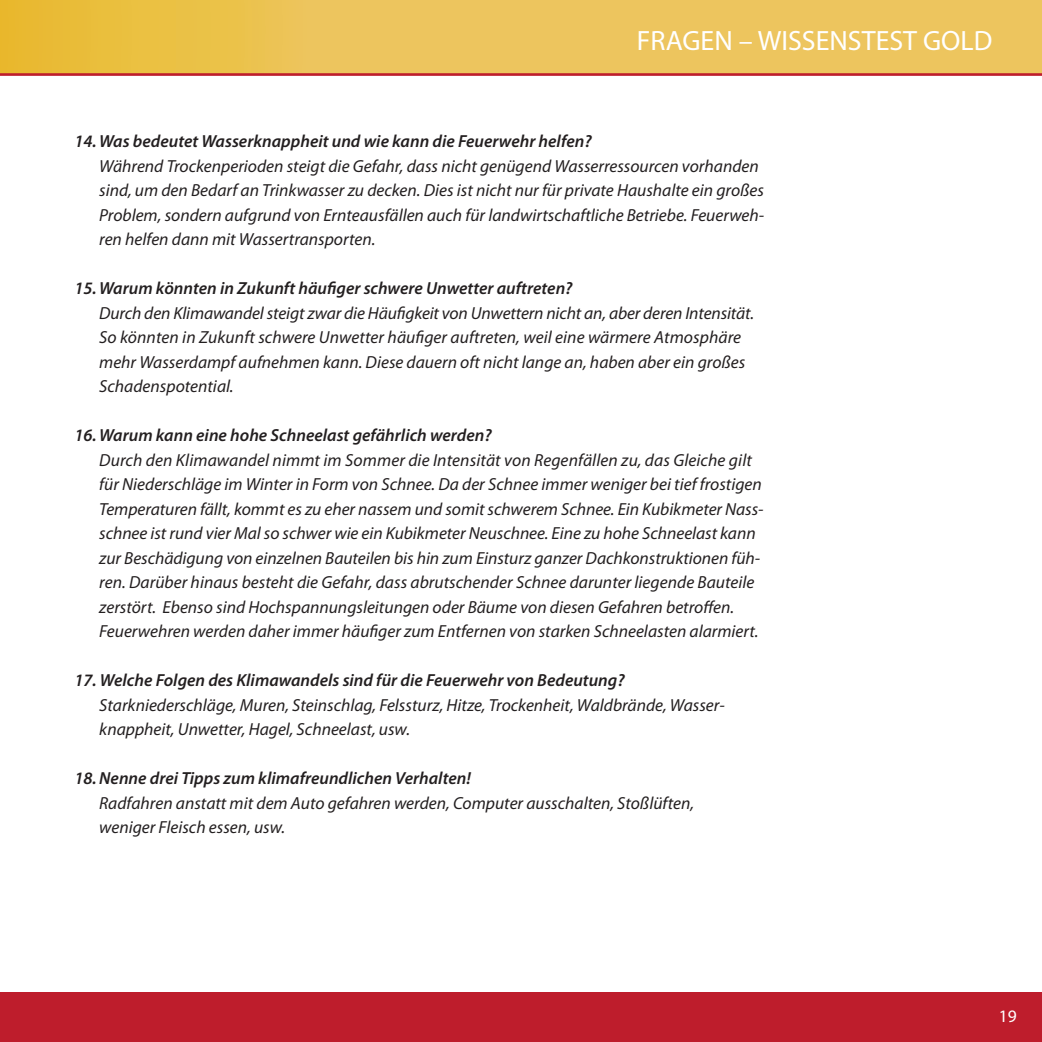
<style>
.page{position:relative;width:1042px;height:1042px;background:#fff}
.page>*{position:absolute;margin:0;border:0;box-sizing:border-box;transform-origin:0 0}
.t1{font:28px "Myriad Pro";color:#fff}
.t2{font:italic 17.5px/24.5px "Myriad Pro";color:#231f20}
.t3{font:italic 600 17.5px "Myriad Pro";color:#231f20}
.t4{font:17.5px "Myriad Pro";color:#fff}
</style>
<div class="page">
<svg style="left:0;top:0;width:1042px;height:73px;background:#ecc355"></svg>
<div style="left:0;top:992px;width:1042px;height:50px;background:#be1d2c"></div>
<hr style="left:0;top:73px;width:1042px;height:3px;background:#be1d2c">
<h1 class="t1" style="left:637px;top:29px;width:357px">FRAGEN – WISSENSTEST GOLD</h1>
<p class="t3" style="left:74px;top:134px;width:519px">14.Was bedeutet Wasserknappheit und wie kann die Feuerwehr helfen?</p>
<p class="t2" style="left:99px;top:155px;width:666px">Während Trockenperioden steigt die Gefahr, dass nicht genügend Wasserressourcen vorhanden sind, um den Bedarf an Trinkwasser zu decken. Dies ist nicht nur für private Haushalte ein großes Problem, sondern aufgrund von Ernteausfällen auch für landwirtschaftliche Betriebe. Feuerweh‐ ren helfen dann mit Wassertransporten.</p>
<p class="t3" style="left:74px;top:281px;width:499px">15.Warum könnten in Zukunft häufiger schwere Unwetter auftreten?</p>
<p class="t2" style="left:99px;top:302px;width:656px">Durch den Klimawandel steigt zwar die Häufigkeit von Unwettern nicht an, aber deren Intensität.<br>So könnten in Zukunft schwere Unwetter häufiger auftreten, weil eine wärmere Atmosphäre mehr Wasserdampf aufnehmen kann. Diese dauern oft nicht lange an, haben aber ein großes Schadenspotential.</p>
<p class="t3" style="left:74px;top:428px;width:419px">16.Warum kann eine hohe Schneelast gefährlich werden?</p>
<p class="t2" style="left:99px;top:449px;width:666px">Durch den Klimawandel nimmt im Sommer die Intensität von Regenfällen zu, das Gleiche gilt für Niederschläge im Winter in Form von Schnee. Da der Schnee immer weniger bei tief frostigen Temperaturen fällt, kommt es zu eher nassem und somit schwerem Schnee. Ein Kubikmeter Nass‐ schnee ist rund vier Mal so schwer wie ein Kubikmeter Neuschnee. Eine zu hohe Schneelast kann zur Beschädigung von einzelnen Bauteilen bis hin zum Einsturz ganzer Dachkonstruktionen füh‐ ren. Darüber hinaus besteht die Gefahr, dass abrutschender Schnee darunter liegende Bauteile zerstört. Ebenso sind Hochspannungsleitungen oder Bäume von diesen Gefahren betroffen.<br>Feuerwehren werden daher immer häufiger zum Entfernen von starken Schneelasten alarmiert.</p>
<p class="t3" style="left:74px;top:673px;width:552px">17. Welche Folgen des Klimawandels sind für die Feuerwehr von Bedeutung?</p>
<p class="t2" style="left:99px;top:694px;width:627px">Starkniederschläge, Muren, Steinschlag, Felssturz, Hitze, Trockenheit, Waldbrände, Wasser‐ knappheit, Unwetter, Hagel, Schneelast, usw.</p>
<p class="t3" style="left:74px;top:771px;width:398px">18. Nenne drei Tipps zum klimafreundlichen Verhalten!</p>
<p class="t2" style="left:99px;top:792px;width:596px">Radfahren anstatt mit dem Auto gefahren werden, Computer ausschalten, Stoßlüften, weniger Fleisch essen, usw.</p>
<p class="t4" style="left:999px;top:1008px;width:19px">19</p>
</div>
